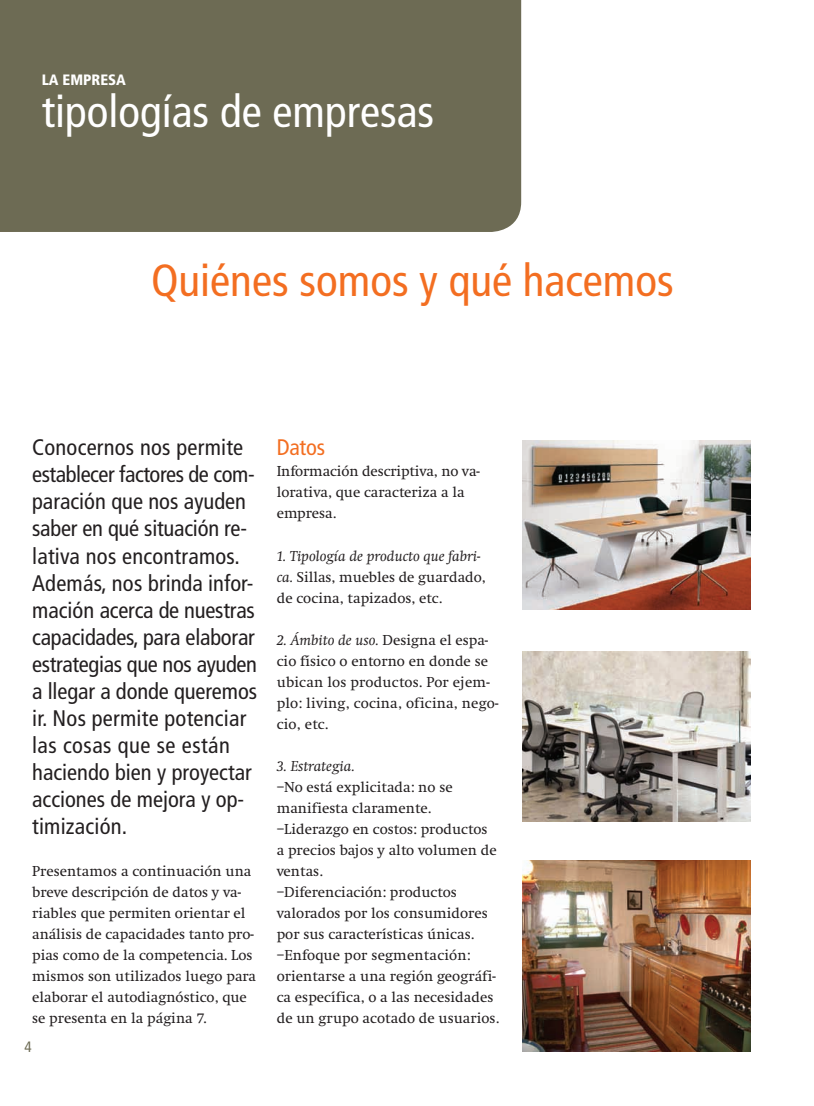
<style>
.page{position:relative;width:814px;height:1106px;background:#fff}
.page>*{position:absolute;margin:0;border:0;box-sizing:border-box;transform-origin:0 0}
.t1{font:condensed 45px "Frutiger LT";color:#f36e21}
.t2{font:condensed 45px "Frutiger LT";color:#fff}
.t3{font:condensed 22.5px/27px "Frutiger LT";color:#231f20}
.t4{font:condensed 22.5px "Frutiger LT";letter-spacing:-.01em;color:#f36e21}
.t5{font:15px/21px "Swift CEEF";color:#231f20}
.t6{font:italic 15px "Swift CEEF";color:#231f20}
.t7{font:900 condensed 15px "Frutiger LT";color:#fff}
.t8{font:condensed 15px "Frutiger LT";color:#6d6b54}
.s1{font-style:italic}
</style>
<div class="page">
<div style="left:0;top:0;width:521px;height:232px;background:#6d6b54"></div>
<img style="left:522px;top:440px;width:227px;height:169px">
<img style="left:522px;top:651px;width:227px;height:170px">
<img style="left:522px;top:860px;width:227px;height:190px">
<p class="t7" style="left:42px;top:73px;width:86px">LA EMPRESA</p>
<h1 class="t2" style="left:42px;top:93px;width:394px">tipologías de empresas</h1>
<h1 class="t1" style="left:151px;top:263px;width:524px">Quiénes somos y qué hacemos</h1>
<p class="t3" style="left:32px;top:435px;width:226px">Conocernos nos permite establecer factores de com&shy;paración que nos ayuden saber en qué situación re&shy;lativa nos encontramos.<br>Además, nos brinda infor&shy;mación acerca de nuestras capacidades, para elaborar estrategias que nos ayuden a llegar a donde queremos ir. Nos permite potenciar las cosas que se están haciendo bien y proyectar acciones de mejora y op&shy;timización.</p>
<p class="t5" style="left:32px;top:861px;width:225px">Presentamos a continuación una breve descripción de datos y va&shy;riables que permiten orientar el análisis de capacidades tanto pro&shy;pias como de la competencia. Los mismos son utilizados luego para elaborar el autodiagnóstico, que se presenta en la página 7.</p>
<p class="t8" style="left:24px;top:1040px;width:9px">4</p>
<h2 class="t4" style="left:276px;top:438px;width:50px">Datos</h2>
<p class="t5" style="left:276px;top:462px;width:204px">Información descriptiva, no va&shy;lorativa, que caracteriza a la empresa.</p>
<p class="t5" style="left:276px;top:546px;width:211px"><span class="s1">1. Tipología de producto que fabri&shy;ca.</span> Sillas, muebles de guardado, de cocina, tapizados, etc.</p>
<p class="t5" style="left:276px;top:630px;width:223px"><span class="s1">2. Ámbito de uso.</span> Designa el espa&shy;cio físico o entorno en donde se ubican los productos. Por ejem&shy;plo: living, cocina, oficina, nego&shy;cio, etc.</p>
<p class="t6" style="left:276px;top:759px;width:80px">3. Estrategia.</p>
<p class="t5" style="left:276px;top:777px;width:224px">–No está explicitada: no se manifiesta claramente. –Liderazgo en costos: productos<br>a precios bajos y alto volumen de ventas.<br>–Diferenciación: productos valorados por los consumidores por sus características únicas. –Enfoque por segmentación: orientarse a una región geográfi&shy;ca específica, o a las necesidades de un grupo acotado de usuarios.</p>
</div>
